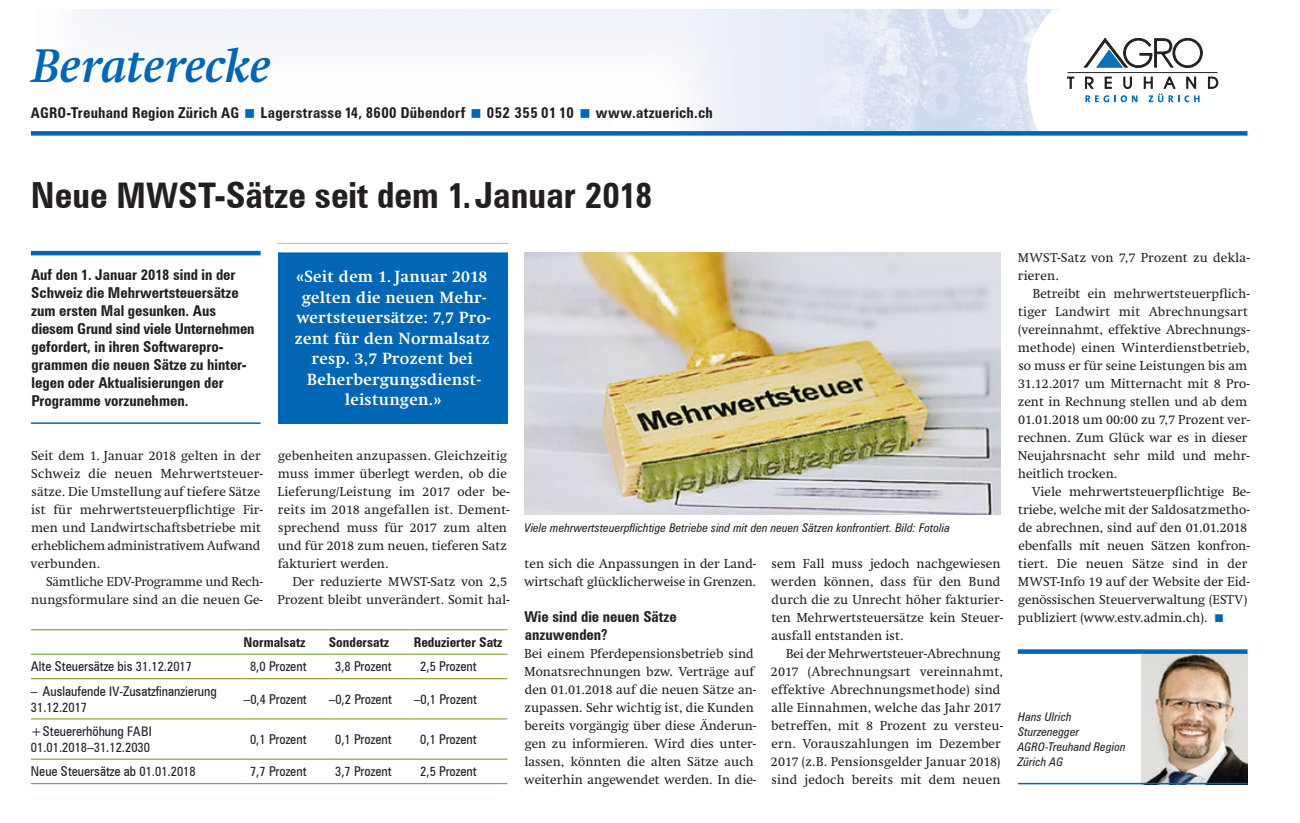
<style>
.page{position:relative;width:1300px;height:823px;background:#fff}
.page>*{position:absolute;margin:0;border:0;box-sizing:border-box;transform-origin:0 0}
.t1{font:italic 700 48px "Swift LT Pro";color:#0166b3}
.t2{font:700 condensed 36px "Zurich BT";color:#231f20}
.t3{font:700 16.5px/20.5px "Swift LT Pro";letter-spacing:.015em;color:#fff;text-align:center}
.t4{font:700 condensed 15px/18px "Zurich BT";color:#231f20}
.t5{font:condensed 13.5px "Zurich BT";color:#231f20}
.t6{font:700 condensed 13.5px "Zurich BT";color:#231f20}
.t7{font:13.35px/18px "Swift LT Pro";color:#231f20}
.t8{font:condensed 12.9px "Zurich BT";color:#231f20}
.t9{font:italic condensed 12px/15px "Zurich BT";letter-spacing:.01em;color:#231f20}
.s1{font-size:14.7px}
.s2{color:#0166b3}
.s3{font-size:35.25px}
.s4{font-size:16.2px}
.s5{font-size:13.05px}
.s6{font-size:12.9px}
.s7{font-size:13.2px}
.s8{font-size:13.5px}
.s9{font-size:11.7px}
</style>
<div class="page">
<hr style="left:31px;top:251px;width:230px;height:4px;background:#0166b3">
<hr style="left:31px;top:422px;width:230px;height:1px;background:#0166b3">
<div style="left:278px;top:243px;width:229px;height:180px;background:#0166b3"></div>
<div style="left:273px;top:243px;width:238px;height:9px;background:#fff"></div>
<img style="left:1141px;top:653px;width:106px;height:129px">
<svg style="left:1017px;top:649px;width:230px;height:4px"></svg>
<hr style="left:1017px;top:782px;width:230px;height:1px;background:#0166b3">
<img style="left:524px;top:253px;width:476px;height:260px">
<img style="left:80px;top:9px;width:946px;height:122px">
<svg style="left:31px;top:131px;width:995px;height:4px;background:#076ab4"></svg>
<svg style="left:1026px;top:9px;width:221px;height:126px"></svg>
<hr style="left:31px;top:628px;width:213px;height:2px;background:#78a22d">
<hr style="left:244px;top:628px;width:85px;height:2px;background:#78a22d">
<hr style="left:329px;top:628px;width:85px;height:2px;background:#78a22d">
<hr style="left:414px;top:628px;width:93px;height:2px;background:#78a22d">
<hr style="left:31px;top:653px;width:213px;height:1px;background:#78a22d">
<hr style="left:244px;top:653px;width:85px;height:1px;background:#78a22d">
<hr style="left:329px;top:653px;width:85px;height:1px;background:#78a22d">
<hr style="left:414px;top:653px;width:93px;height:1px;background:#78a22d">
<hr style="left:31px;top:677px;width:213px;height:1px;background:#78a22d">
<hr style="left:244px;top:677px;width:85px;height:1px;background:#78a22d">
<hr style="left:329px;top:677px;width:85px;height:1px;background:#78a22d">
<hr style="left:414px;top:677px;width:93px;height:1px;background:#78a22d">
<hr style="left:31px;top:718px;width:213px;height:1px;background:#78a22d">
<hr style="left:244px;top:718px;width:85px;height:1px;background:#78a22d">
<hr style="left:329px;top:718px;width:85px;height:1px;background:#78a22d">
<hr style="left:414px;top:718px;width:93px;height:1px;background:#78a22d">
<hr style="left:31px;top:758px;width:213px;height:1px;background:#78a22d">
<hr style="left:31px;top:782px;width:213px;height:1px;background:#78a22d">
<hr style="left:244px;top:758px;width:85px;height:1px;background:#78a22d">
<hr style="left:244px;top:782px;width:85px;height:1px;background:#78a22d">
<hr style="left:329px;top:758px;width:85px;height:1px;background:#78a22d">
<hr style="left:329px;top:782px;width:85px;height:1px;background:#78a22d">
<hr style="left:414px;top:758px;width:93px;height:1px;background:#78a22d">
<hr style="left:414px;top:782px;width:93px;height:1px;background:#78a22d">
<h1 class="t1" style="left:31px;top:36px;width:246px">Beraterecke</h1>
<p class="t4" style="left:31px;top:103px;width:683px"><span class="s1">AGRO</span>-Treuhand Region Zürich <span class="s1">AG</span> <span class="s2">■</span> Lagerstrasse 14, 8600 Dübendorf <span class="s2">■</span> 052 355 01 10 <span class="s2">■</span> www.atzuerich.ch</p>
<h2 class="t2" style="left:31px;top:173px;width:623px">Neue <span class="s3">MWST</span>-Sätze seit dem <span class="s3">1</span>. Januar <span class="s3">2018</span></h2>
<p class="t4" style="left:31px;top:265px;width:225px">Auf den <span class="s1">1</span>. Januar <span class="s1">2018</span> sind in der<br>Schweiz die Mehrwertsteuersätze zum ersten Mal gesunken. Aus diesem Grund sind viele Unternehmen gefordert, in ihren Softwarepro&shy;grammen die neuen Sätze zu hinter&shy;legen oder Aktualisierungen der<br>Programme vorzunehmen.</p>
<p class="t3" style="left:295px;top:266px;width:197px">«Seit dem <span class="s4">1</span>. Januar <span class="s4">2018 </span>gelten die neuen Mehr&shy;wertsteuersätze: <span class="s4">7</span>,<span class="s4">7</span> Pro&shy;zent für den Normalsatz resp. <span class="s4">3</span>,<span class="s4">7</span> Prozent bei<br>Beherbergungsdienst&shy;leistungen.»</p>
<p class="t7" style="left:31px;top:446px;width:234px">Seit dem <span class="s5">1</span>. Januar <span class="s5">2018</span> gelten in der Schweiz die neuen Mehrwertsteuer&shy;sätze. Die Umstellung auf tiefere Sätze ist für mehrwertsteuerpflichtige Fir&shy;men und Landwirtschaftsbetriebe mit erheblichem administrativem Aufwand verbunden.</p>
<p class="t7" style="left:31px;top:572px;width:233px;text-align:right">Sämtliche <span class="s5">EDV</span>-Programme und Rech&shy;nungsformulare sind an die neuen Ge-</p>
<p class="t7" style="left:277px;top:446px;width:234px">gebenheiten anzupassen. Gleichzeitig muss immer überlegt werden, ob die Lieferung/Leistung im <span class="s5">2017</span> oder be&shy;reits im <span class="s5">2018</span> angefallen ist. Dement&shy;sprechend muss für <span class="s5">2017</span> zum alten und für <span class="s5">2018</span> zum neuen, tieferen Satz fakturiert werden.</p>
<p class="t7" style="left:277px;top:572px;width:234px;text-align:right">Der reduzierte <span class="s5">MWST</span>-Satz von <span class="s5">2</span>,<span class="s5">5<br></span>Prozent bleibt unverändert. Somit hal-</p>
<p class="t6" style="left:244px;top:633px;width:63px">Normalsatz</p>
<p class="t6" style="left:329px;top:633px;width:62px">Sondersatz</p>
<p class="t6" style="left:414px;top:633px;width:90px">Reduzierter Satz</p>
<p class="t5" style="left:31px;top:658px;width:163px">Alte Steuersätze bis <span class="s6">31</span>.<span class="s6">12</span>.<span class="s6">2017</span></p>
<p class="t5" style="left:250px;top:658px;width:58px"><span class="s6">8</span>,<span class="s6">0</span> Prozent</p>
<p class="t5" style="left:335px;top:658px;width:58px"><span class="s6">3</span>,<span class="s6">8</span> Prozent</p>
<p class="t5" style="left:420px;top:658px;width:58px"><span class="s6">2</span>,<span class="s6">5</span> Prozent</p>
<p class="t5" style="left:31px;top:682px;width:187px">– Auslaufende <span class="s7">IV</span>-Zusatzfinanzierung</p>
<p class="t8" style="left:31px;top:698px;width:58px">31<span class="s8">.</span>12<span class="s8">.</span>2017</p>
<p class="t5" style="left:244px;top:690px;width:65px">–<span class="s6">0</span>,<span class="s6">4</span> Prozent</p>
<p class="t5" style="left:329px;top:690px;width:65px">–<span class="s6">0</span>,<span class="s6">2</span> Prozent</p>
<p class="t5" style="left:414px;top:690px;width:65px">–<span class="s6">0</span>,<span class="s6">1</span> Prozent</p>
<p class="t5" style="left:31px;top:722px;width:122px">+ Steuererhöhung <span class="s7">FABI</span></p>
<p class="t8" style="left:31px;top:739px;width:121px">01<span class="s8">.</span>01<span class="s8">.</span>2018<span class="s8">–</span>31<span class="s8">.</span>12<span class="s8">.</span>2030</p>
<p class="t5" style="left:250px;top:730px;width:58px"><span class="s6">0</span>,<span class="s6">1</span> Prozent</p>
<p class="t5" style="left:335px;top:730px;width:58px"><span class="s6">0</span>,<span class="s6">1</span> Prozent</p>
<p class="t5" style="left:420px;top:730px;width:58px"><span class="s6">0</span>,<span class="s6">1</span> Prozent</p>
<p class="t5" style="left:31px;top:762px;width:166px">Neue Steuersätze ab <span class="s6">01</span>.<span class="s6">01</span>.<span class="s6">2018</span></p>
<p class="t5" style="left:250px;top:762px;width:58px"><span class="s6">7</span>,<span class="s6">7</span> Prozent</p>
<p class="t5" style="left:335px;top:762px;width:58px"><span class="s6">3</span>,<span class="s6">7</span> Prozent</p>
<p class="t5" style="left:420px;top:762px;width:58px"><span class="s6">2</span>,<span class="s6">5</span> Prozent</p>
<p class="t9" style="left:524px;top:520px;width:427px">Viele mehrwertsteuerpflichtige Betriebe sind mit den neuen Sätzen konfrontiert. Bild: Fotolia</p>
<p class="t7" style="left:524px;top:554px;width:234px">ten sich die Anpassungen in der Land&shy;wirtschaft glücklicherweise in Grenzen.</p>
<p class="t4" style="left:524px;top:607px;width:154px">Wie sind die neuen Sätze anzuwenden?</p>
<p class="t7" style="left:524px;top:644px;width:234px">Bei einem Pferdepensionsbetrieb sind Monatsrechnungen bzw. Verträge auf den <span class="s5">01</span>.<span class="s5">01</span>.<span class="s5">2018</span> auf die neuen Sätze an&shy;zupassen. Sehr wichtig ist, die Kunden bereits vorgängig über diese Änderun&shy;gen zu informieren. Wird dies unter&shy;lassen, könnten die alten Sätze auch weiterhin angewendet werden. In die-</p>
<p class="t7" style="left:771px;top:554px;width:234px">sem Fall muss jedoch nachgewiesen werden können, dass für den Bund durch die zu Unrecht höher fakturier&shy;ten Mehrwertsteuersätze kein Steuer&shy;ausfall entstanden ist.</p>
<p class="t7" style="left:771px;top:644px;width:234px;text-indent:15px">Bei der Mehrwertsteuer-Abrechnung <span class="s5">2017</span> (Abrechnungsart vereinnahmt, effektive Abrechnungsmethode) sind alle Einnahmen, welche das Jahr <span class="s5">2017 </span>betreffen, mit <span class="s5">8</span> Prozent zu versteu&shy;ern. Vorauszahlungen im Dezember <span class="s5">2017</span> (z.B. Pensionsgelder Januar <span class="s5">2018</span>) sind jedoch bereits mit dem neuen</p>
<p class="t7" style="left:1017px;top:248px;width:234px"><span class="s5">MWST</span>-Satz von <span class="s5">7</span>,<span class="s5">7</span> Prozent zu dekla&shy;rieren.</p>
<p class="t7" style="left:1017px;top:284px;width:234px;text-indent:15px">Betreibt ein mehrwertsteuerpflich&shy;tiger Landwirt mit Abrechnungsart (vereinnahmt, effektive Abrechnungs&shy;methode) einen Winterdienstbetrieb, so muss er für seine Leistungen bis am <span class="s5">31</span>.<span class="s5">12</span>.<span class="s5">2017</span> um Mitternacht mit <span class="s5">8</span> Pro&shy;zent in Rechnung stellen und ab dem <span class="s5">01</span>.<span class="s5">01</span>.<span class="s5">2018</span> um <span class="s5">00</span>:<span class="s5">00</span> zu <span class="s5">7</span>,<span class="s5">7</span> Prozent ver&shy;rechnen. Zum Glück war es in dieser Neujahrsnacht sehr mild und mehr&shy;heitlich trocken.</p>
<p class="t7" style="left:1017px;top:482px;width:234px;text-indent:14px">Viele mehrwertsteuerpflichtige Be&shy;triebe, welche mit der Saldosatzmetho&shy;de abrechnen, sind auf den <span class="s5">01</span>.<span class="s5">01</span>.<span class="s5">2018 </span>ebenfalls mit neuen Sätzen konfron&shy;tiert. Die neuen Sätze sind in der <span class="s5">MWST</span>-Info <span class="s5">19</span> auf der Website der Eid&shy;genössischen Steuerverwaltung (<span class="s5">ESTV</span>) publiziert (www.estv.admin.ch). <span class="s2">■</span></p>
<p class="t9" style="left:1017px;top:709px;width:109px">Hans Ulrich<br>Sturzenegger<br><span class="s9">AGRO</span>-Treuhand Region<br>Zürich <span class="s9">AG</span></p>
</div>
